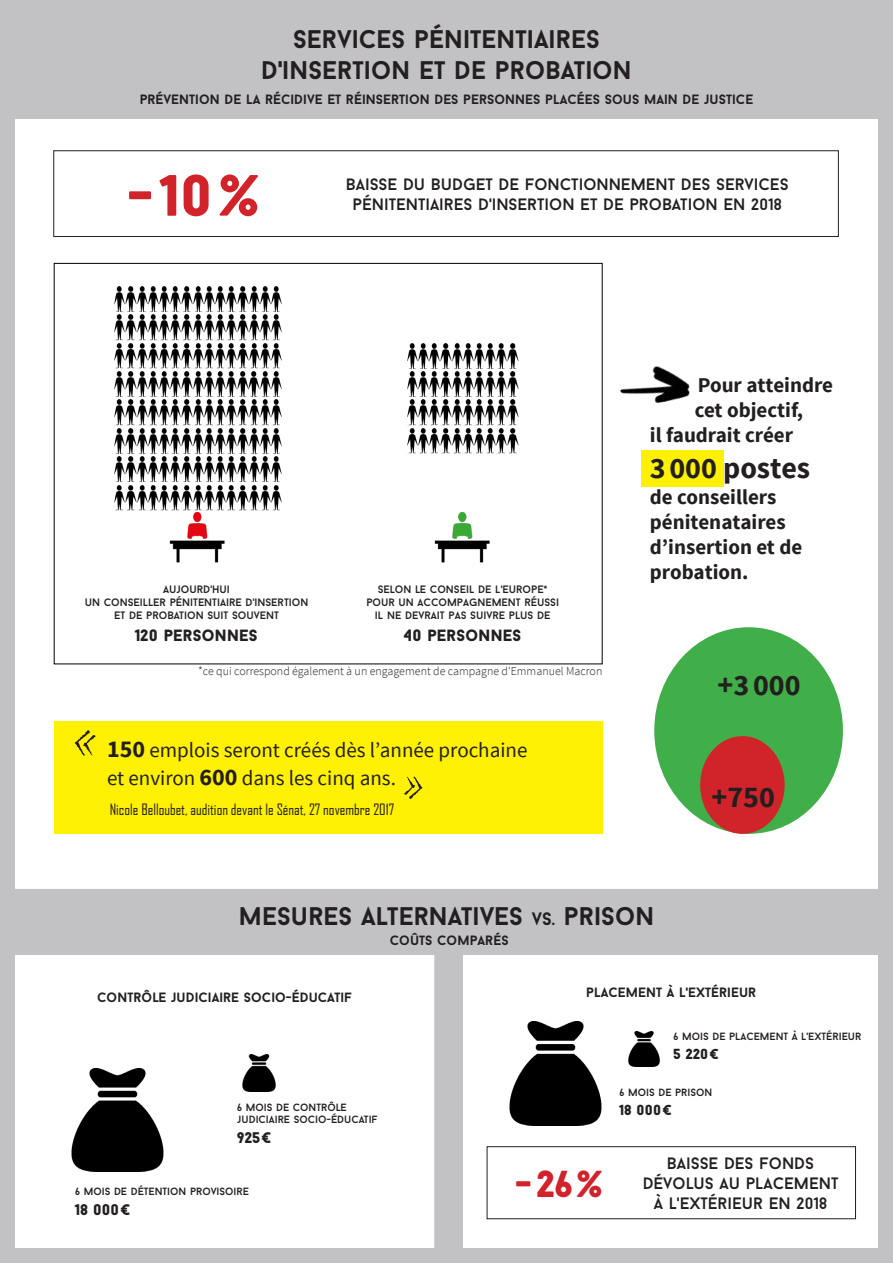
<style>
.page{position:relative;width:893px;height:1263px;background:#fff}
.page>*{position:absolute;margin:0;border:0;box-sizing:border-box;transform-origin:0 0}
.t1{font:59.1px "Bradley Hand ITC";color:#231f20}
.t2{font:900 58.2px "Baron Neue";color:#d1232a}
.t3{font:52.05px "Bradley Hand ITC";color:#231f20}
.t4{font:900 37.5px "Baron Neue";color:#d1232a}
.t5{font:700 30px "Source Sans Pro";color:#231f20}
.t6{font:700 25.5px/30.6px "Baron Neue";color:#231f20;text-align:center}
.t7{font:700 21px/25.2px "Source Sans Pro";color:#231f20}
.t8{font:21px/28.8px "Source Sans Pro";color:#231f20}
.t9{font:16.5px/19.8px "Baron Neue";color:#231f20;text-align:center}
.t10{font:900 16.5px "Baron Neue";color:#231f20}
.t11{font:900 15.45px "Baron Neue";color:#231f20}
.t12{font:15px "Agency FB";color:#231f20}
.t13{font:900 14.55px "Baron Neue";color:#231f20}
.t14{font:700 13.5px "Baron Neue";color:#231f20}
.t15{font:300 12px "Source Sans Pro";color:#231f20}
.t16{font:10.8px/12.9px "Baron Neue";color:#231f20;text-align:center}
.t17{font:10.5px/12.6px "Baron Neue";color:#231f20}
.s1{font-weight:700;font-size:24px}
.s2{font-size:18px}
</style>
<div class="page">
<img style="left:407px;top:343px;width:112px;height:25px">
<img style="left:407px;top:372px;width:111px;height:25px">
<img style="left:407px;top:400px;width:112px;height:25px">
<img style="left:407px;top:428px;width:111px;height:25px">
<img style="left:114px;top:400px;width:168px;height:25px">
<img style="left:114px;top:428px;width:168px;height:26px">
<img style="left:114px;top:457px;width:168px;height:25px">
<img style="left:114px;top:485px;width:168px;height:25px">
<img style="left:114px;top:286px;width:168px;height:26px">
<img style="left:114px;top:315px;width:168px;height:25px">
<img style="left:114px;top:343px;width:168px;height:25px">
<img style="left:114px;top:372px;width:168px;height:25px">
<img style="left:434px;top:512px;width:56px;height:51px">
<img style="left:169px;top:510px;width:56px;height:53px">
<div style="left:54px;top:721px;width:548px;height:113px;background:#fff101"></div>
<div style="left:641px;top:450px;width:83px;height:36px;background:#fff101"></div>
<img style="left:620px;top:366px;width:70px;height:37px">
<img style="left:628px;top:1032px;width:32px;height:35px">
<img style="left:242px;top:1055px;width:34px;height:37px">
<img style="left:71px;top:1068px;width:93px;height:104px">
<div style="left:0;top:0;width:893px;height:119px;background:#c2c2c5"></div>
<div style="left:0;top:97px;width:893px;height:812px;border:15px solid #c2c2c5"></div>
<div style="left:54px;top:151px;width:784px;height:86px;border:1px solid #231f20"></div>
<div style="left:0;top:889px;width:449px;height:374px;border:15px solid #c2c2c5"></div>
<div style="left:448px;top:889px;width:445px;height:374px;border:15px solid #c2c2c5"></div>
<img style="left:509px;top:1021px;width:93px;height:104px">
<div style="left:487px;top:1146px;width:369px;height:73px;border:1px solid #231f20"></div>
<div style="left:0;top:890px;width:893px;height:65px;background:#c2c2c5"></div>
<div style="left:654px;top:627px;width:189px;height:207px;background:#40ae49;border-radius:50%"></div>
<div style="left:700px;top:736px;width:85px;height:98px;background:#d1232a;border-radius:50%"></div>
<p class="t6" style="left:261px;top:23px;width:372px">SERVICES PÉNITENTIAIRES<br>D'INSERTION ET DE PROBATION</p>
<p class="t14" style="left:140px;top:91px;width:615px">PRÉVENTION DE LA RÉCIDIVE ET RÉINSERTION DES PERSONNES PLACÉES SOUS MAIN DE JUSTICE</p>
<p class="t2" style="left:128px;top:158px;width:133px">-10%</p>
<p class="t9" style="left:346px;top:174px;width:444px">BAISSE DU BUDGET DE FONCTIONNEMENT DES SERVICES</p>
<p class="t9" style="left:353px;top:194px;width:431px">PÉNITENTIAIRES D'INSERTION ET DE PROBATION EN 2018</p>
<p class="t7" style="left:698px;top:373px;width:137px">Pour atteindre</p>
<p class="t7" style="left:695px;top:398px;width:110px">cet objectif,</p>
<p class="t7" style="left:650px;top:424px;width:145px">il faudrait créer</p>
<p class="t5" style="left:650px;top:449px;width:162px">3000 postes</p>
<p class="t7" style="left:650px;top:485px;width:154px">de conseillers pénitenataires d’insertion et de probation.</p>
<p class="t16" style="left:163px;top:583px;width:68px">AUJOURD'HUI</p>
<p class="t16" style="left:85px;top:596px;width:225px">UN CONSEILLER PÉNITENTIAIRE D'INSERTION<br>ET DE PROBATION SUIT SOUVENT</p>
<p class="t10" style="left:135px;top:624px;width:124px">120 PERSONNES</p>
<p class="t16" style="left:378px;top:583px;width:172px">SELON LE CONSEIL DE L'EUROPE*</p>
<p class="t16" style="left:366px;top:596px;width:194px">POUR UN ACCOMPAGNEMENT RÉUSSI</p>
<p class="t16" style="left:375px;top:609px;width:177px">IL NE DEVRAIT PAS SUIVRE PLUS DE</p>
<p class="t10" style="left:404px;top:624px;width:119px">40 PERSONNES</p>
<p class="t15" style="left:198px;top:664px;width:406px">*ce qui correspond également à un engagement de campagne d'Emmanuel Macron</p>
<p class="t1" style="left:73px;top:702px;width:25px">«</p>
<p class="t8" style="left:107px;top:735px;width:422px"><span class="s1">150</span> emplois seront créés dès l’année prochaine et environ <span class="s1">600</span> dans les cinq ans.</p>
<p class="t3" style="left:403px;top:751px;width:22px">»</p>
<p class="t12" style="left:110px;top:800px;width:286px">Nicole Belloubet, audition devant le Sénat, 27 novembre 2017</p>
<p class="t6" style="left:239px;top:900px;width:417px">MESURES ALTERNATIVES <span class="s2">VS.</span> PRISON</p>
<p class="t14" style="left:390px;top:932px;width:120px">COÛTS COMPARÉS</p>
<p class="t5" style="left:718px;top:665px;width:84px">+3000</p>
<p class="t5" style="left:712px;top:778px;width:65px">+750</p>
<p class="t14" style="left:97px;top:989px;width:256px">CONTRÔLE JUDICIAIRE SOCIO-ÉDUCATIF</p>
<p class="t14" style="left:586px;top:983px;width:171px">PLACEMENT À L'EXTÉRIEUR</p>
<p class="t17" style="left:237px;top:1100px;width:142px">6 MOIS DE CONTRÔLE<br>JUDICIAIRE SOCIO-ÉDUCATIF</p>
<p class="t11" style="left:237px;top:1128px;width:35px">925€</p>
<p class="t17" style="left:75px;top:1185px;width:175px">6 MOIS DE DÉTENTION PROVISOIRE</p>
<p class="t11" style="left:75px;top:1200px;width:57px">18 000€</p>
<p class="t4" style="left:515px;top:1159px;width:88px">-26%</p>
<p class="t17" style="left:674px;top:1030px;width:189px">6 MOIS DE PLACEMENT À L'EXTÉRIEUR</p>
<p class="t13" style="left:674px;top:1045px;width:47px">5 220€</p>
<p class="t17" style="left:620px;top:1085px;width:94px">6 MOIS DE PRISON</p>
<p class="t13" style="left:620px;top:1100px;width:54px">18 000€</p>
<p class="t9" style="left:643px;top:1153px;width:197px">BAISSE DES FONDS<br>DÉVOLUS AU PLACEMENT<br>À L'EXTÉRIEUR EN 2018</p>
</div>
